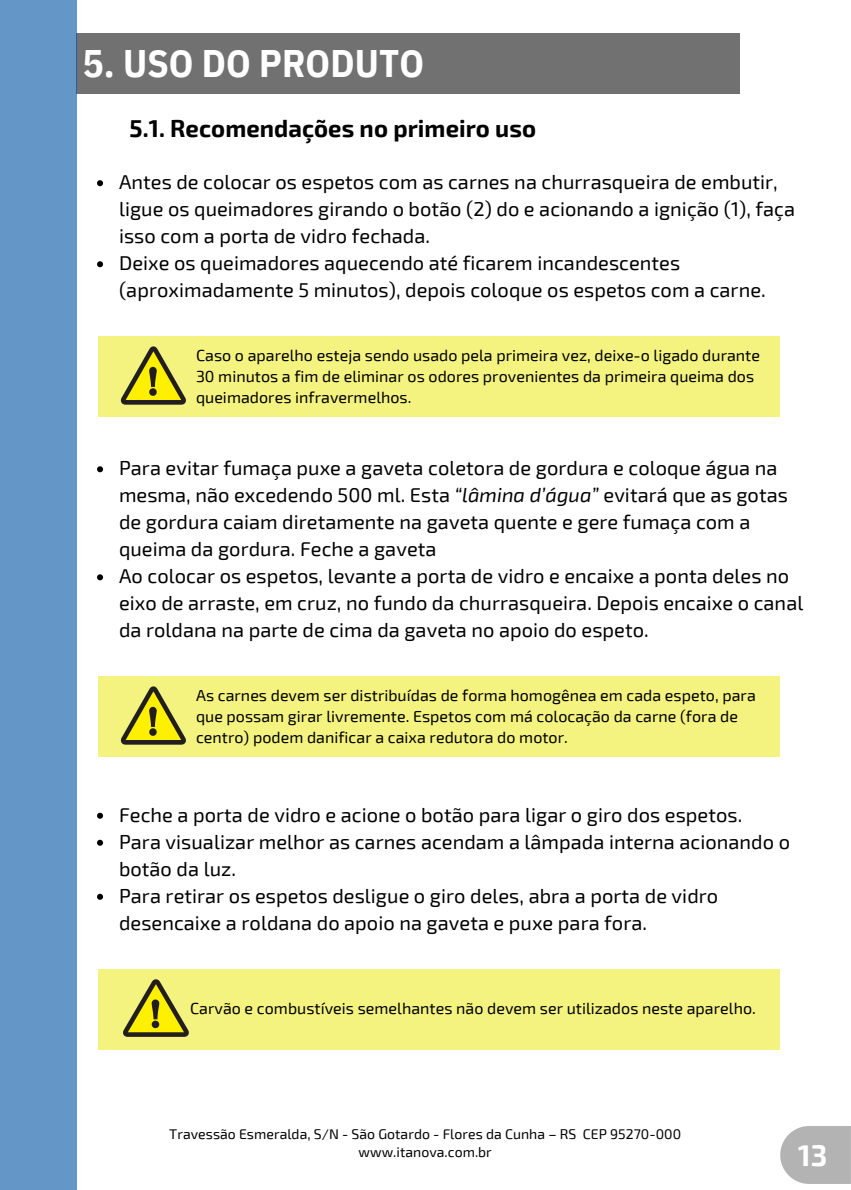
<style>
.page{position:relative;width:851px;height:1190px;background:#fff}
.page>*{position:absolute;margin:0;border:0;box-sizing:border-box;transform-origin:0 0}
.t1{font:700 38.4px "IBM Plex Sans Cond";letter-spacing:.005em;color:#fff}
.t2{font:700 29.4px "Exo 2";color:#fff}
.t3{font:700 23.8px "Exo 2";letter-spacing:.005em;color:#000}
.t4{font:20px/27px "Exo 2";letter-spacing:.005em;color:#000}
.t5{font:16px/21.4px "Exo 2";letter-spacing:.005em;color:#000}
.t6{font:14px "Exo 2";letter-spacing:.005em;color:#000}
.s1{font-style:italic}
</style>
<div class="page">
<div style="left:76px;top:33px;width:663px;height:60px;background:#717171"></div>
<div style="left:0;top:0;width:76px;height:1189px;background:#6497c8"></div>
<svg style="left:780px;top:1126px;width:70px;height:57px;background:#bab9ba"></svg>
<svg style="left:97px;top:180px;width:6px;height:6px"></svg>
<svg style="left:97px;top:261px;width:6px;height:6px"></svg>
<div style="left:98px;top:336px;width:682px;height:81px;background:#f5f37f"></div>
<img style="left:120px;top:346px;width:66px;height:59px">
<svg style="left:97px;top:466px;width:6px;height:6px"></svg>
<svg style="left:97px;top:574px;width:6px;height:6px"></svg>
<div style="left:98px;top:676px;width:682px;height:81px;background:#f5f37f"></div>
<img style="left:120px;top:686px;width:66px;height:59px">
<svg style="left:97px;top:812px;width:6px;height:6px"></svg>
<svg style="left:97px;top:839px;width:6px;height:6px"></svg>
<svg style="left:97px;top:893px;width:6px;height:6px"></svg>
<div style="left:98px;top:968px;width:682px;height:81px;background:#f5f37f"></div>
<img style="left:113px;top:968px;width:85px;height:82px">
<p class="t1" style="left:83px;top:38px;width:342px">5. USO DO PRODUTO</p>
<p class="t3" style="left:129px;top:113px;width:408px">5.1. Recomendações no primeiro uso</p>
<h4 class="t4" style="left:119px;top:168px;width:677px">Antes de colocar os espetos com as carnes na churrasqueira de embutir, ligue os queimadores girando o botão (2) do e acionando a ignição (1), faça isso com a porta de vidro fechada.</h4>
<p class="t4" style="left:119px;top:249px;width:648px">Deixe os queimadores aquecendo até ficarem incandescentes (aproximadamente 5 minutos), depois coloque os espetos com a carne.</p>
<p class="t5" style="left:196px;top:343px;width:565px">Caso o aparelho esteja sendo usado pela primeira vez, deixe-o ligado durante<br>30 minutos a fim de eliminar os odores provenientes da primeira queima dos queimadores infravermelhos.</p>
<p class="t4" style="left:119px;top:454px;width:670px">Para evitar fumaça puxe a gaveta coletora de gordura e coloque água na mesma, não excedendo 500 ml. Esta <span class="s1">“lâmina d’água”</span> evitará que as gotas de gordura caiam diretamente na gaveta quente e gere fumaça com a queima da gordura. Feche a gaveta</p>
<p class="t4" style="left:119px;top:562px;width:685px">Ao colocar os espetos, levante a porta de vidro e encaixe a ponta deles no eixo de arraste, em cruz, no fundo da churrasqueira. Depois encaixe o canal da roldana na parte de cima da gaveta no apoio do espeto.</p>
<h4 class="t5" style="left:196px;top:683px;width:561px">As carnes devem ser distribuídas de forma homogênea em cada espeto, para que possam girar livremente. Espetos com má colocação da carne (fora de centro) podem danificar a caixa redutora do motor.</h4>
<p class="t4" style="left:119px;top:800px;width:624px">Feche a porta de vidro e acione o botão para ligar o giro dos espetos.</p>
<p class="t4" style="left:119px;top:827px;width:672px">Para visualizar melhor as carnes acendam a lâmpada interna acionando o botão da luz.</p>
<p class="t4" style="left:119px;top:881px;width:600px">Para retirar os espetos desligue o giro deles, abra a porta de vidro desencaixe a roldana do apoio na gaveta e puxe para fora.</p>
<p class="t5" style="left:190px;top:997px;width:567px">Carvão e combustíveis semelhantes não devem ser utilizados neste aparelho.</p>
<p class="t6" style="left:169px;top:1124px;width:513px">Travessão Esmeralda, S/N - São Gotardo - Flores da Cunha – RS CEP 95270-000</p>
<p class="t6" style="left:358px;top:1143px;width:135px">www.itanova.com.br</p>
<h1 class="t2" style="left:799px;top:1135px;width:20px">0</h1>
<h2 class="t2" style="left:798px;top:1136px;width:31px">13</h2>
</div>
